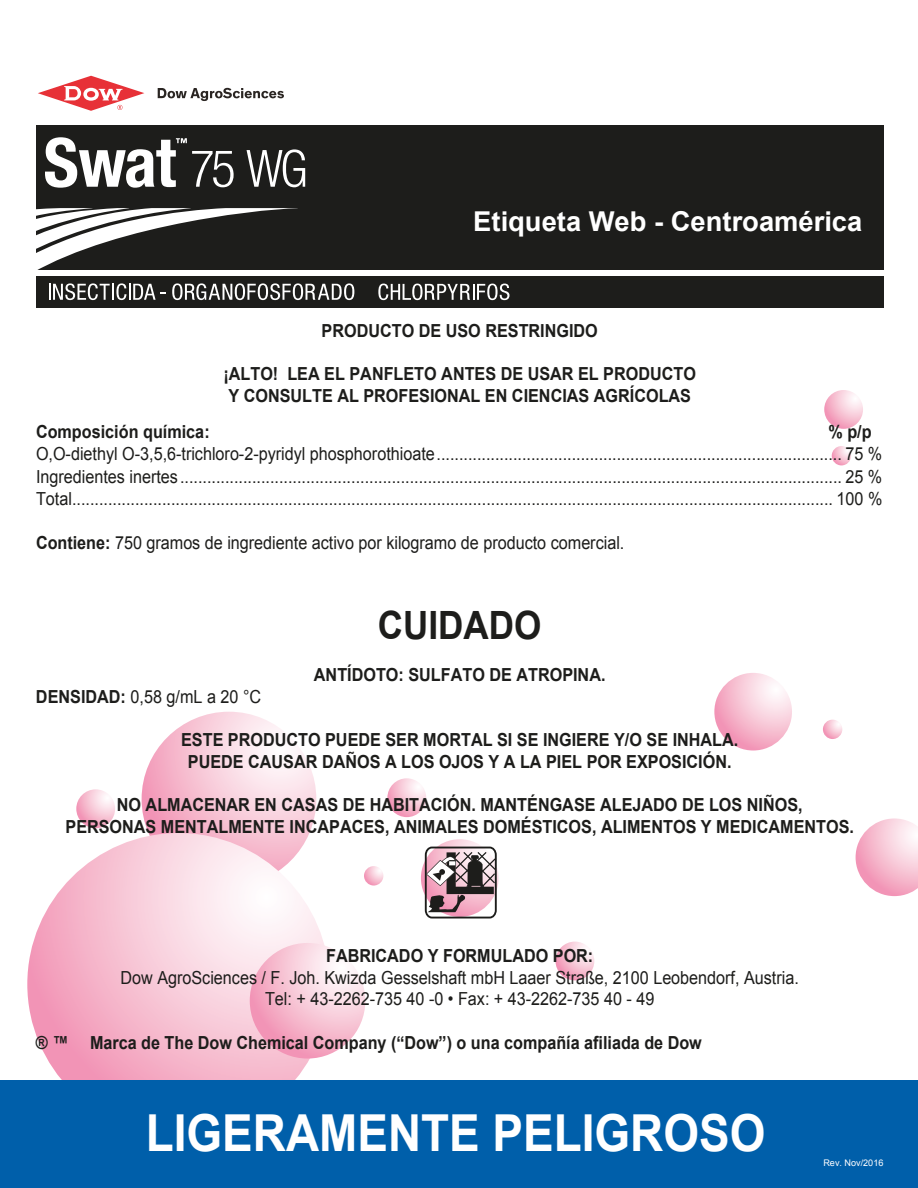
<style>
.page{position:relative;width:918px;height:1188px;background:#fff}
.page>*{position:absolute;margin:0;border:0;box-sizing:border-box;transform-origin:0 0}
.t1{font:700 51px "Arial";color:#fff;scale:.9 1}
.t2{font:700 39px "Arial";color:#1d1d1b;scale:.9 1}
.t3{font:700 27.3px "Arial";color:#fff}
.t4{font:18px/22.5px "Arial";color:#1d1d1b;text-align:justify;scale:.9 1}
.t5{font:700 18px/21.6px "Arial";color:#1d1d1b;text-align:center;scale:.9 1}
.t6{font:9.15px "Arial";color:#fff}
.s1{font-weight:700}
</style>
<div class="page">
<svg style="left:142px;top:712px;width:174px;height:174px;background:#f8cbda"></svg>
<svg style="left:27px;top:833px;width:303px;height:302px;background:#f6c6d6"></svg>
<svg style="left:250px;top:943px;width:115px;height:116px;background:#f7c3d4"></svg>
<svg style="left:421px;top:839px;width:78px;height:78px"></svg>
<svg style="left:714px;top:673px;width:78px;height:78px;background:#f7c4d5"></svg>
<svg style="left:856px;top:818px;width:62px;height:78px"></svg>
<svg style="left:387px;top:778px;width:39px;height:39px"></svg>
<svg style="left:556px;top:942px;width:38px;height:38px"></svg>
<svg style="left:76px;top:789px;width:39px;height:39px"></svg>
<svg style="left:824px;top:390px;width:39px;height:39px"></svg>
<svg style="left:832px;top:446px;width:19px;height:19px"></svg>
<svg style="left:823px;top:720px;width:19px;height:19px"></svg>
<svg style="left:364px;top:866px;width:19px;height:20px"></svg>
<div style="left:0;top:1081px;width:918px;height:107px;background:#005faa"></div>
<div style="left:37px;top:125px;width:847px;height:182px;background:#1d1d1b"></div>
<div style="left:36px;top:270px;width:852px;height:6px;background:#fff"></div>
<svg style="left:158px;top:88px;width:126px;height:13px"></svg>
<svg style="left:38px;top:76px;width:106px;height:35px"></svg>
<svg style="left:45px;top:137px;width:189px;height:51px"></svg>
<svg style="left:247px;top:149px;width:58px;height:38px"></svg>
<svg style="left:36px;top:208px;width:318px;height:92px"></svg>
<svg style="left:378px;top:284px;width:131px;height:16px"></svg>
<svg style="left:425px;top:847px;width:72px;height:72px;background:#a18890"></svg>
<h3 class="t3" style="left:473px;top:203px;width:391px">Etiqueta Web - Centroamérica</h3>
<p class="t5" style="left:322px;top:320px;width:309px">PRODUCTO DE USO RESTRINGIDO</p>
<p class="t5" style="left:224px;top:364px;width:527px;text-align:left">¡ALTO! LEA EL PANFLETO ANTES DE USAR EL PRODUCTO<br>Y CONSULTE AL PROFESIONAL EN CIENCIAS AGRÍCOLAS</p>
<p class="t5" style="left:36px;top:421px;width:195px">Composición química:</p>
<p class="t5" style="left:829px;top:421px;width:50px">% p/p</p>
<p class="t4" style="left:36px;top:443px;width:942px">O,O-diethyl O-3,5,6-trichloro-2-pyridyl phosphorothioate.......................................................................................... 75 % Ingredientes inertes................................................................................................................................................... 25 % Total......................................................................................................................................................................... 100 %</p>
<p class="t4" style="left:36px;top:532px;width:655px"><span class="s1">Contiene:</span> 750 gramos de ingrediente activo por kilogramo de producto comercial.</p>
<h2 class="t2" style="left:378px;top:600px;width:183px">CUIDADO</h2>
<p class="t5" style="left:314px;top:665px;width:325px">ANTÍDOTO: SULFATO DE ATROPINA.</p>
<p class="t4" style="left:36px;top:686px;width:252px"><span class="s1">DENSIDAD:</span> 0,58 g/mL a 20 °C</p>
<p class="t5" style="left:181px;top:730px;width:621px">ESTE PRODUCTO PUEDE SER MORTAL SI SE INGIERE Y/O SE INHALA.<br>PUEDE CAUSAR DAÑOS A LOS OJOS Y A LA PIEL POR EXPOSICIÓN.</p>
<p class="t5" style="left:66px;top:794px;width:878px">NO ALMACENAR EN CASAS DE HABITACIÓN. MANTÉNGASE ALEJADO DE LOS NIÑOS,<br>PERSONAS MENTALMENTE INCAPACES, ANIMALES DOMÉSTICOS, ALIMENTOS Y MEDICAMENTOS.</p>
<p class="t5" style="left:326px;top:946px;width:298px">FABRICADO Y FORMULADO POR:</p>
<p class="t4" style="left:121px;top:967px;width:755px;line-height:21.6px;text-align:center">Dow AgroSciences / F. Joh. Kwizda Gesselshaft mbH Laaer Straße, 2100 Leobendorf, Austria.<br>Tel: + 43-2262-735 40 -0 • Fax: + 43-2262-735 40 - 49</p>
<p class="t5" style="left:36px;top:1032px;width:741px">® ™ Marca de The Dow Chemical Company (“Dow”) o una compañía afiliada de Dow</p>
<h1 class="t1" style="left:146px;top:1099px;width:690px">LIGERAMENTE PELIGROSO</h1>
<p class="t6" style="left:823px;top:1157px;width:62px">Rev. Nov/2016</p>
</div>
